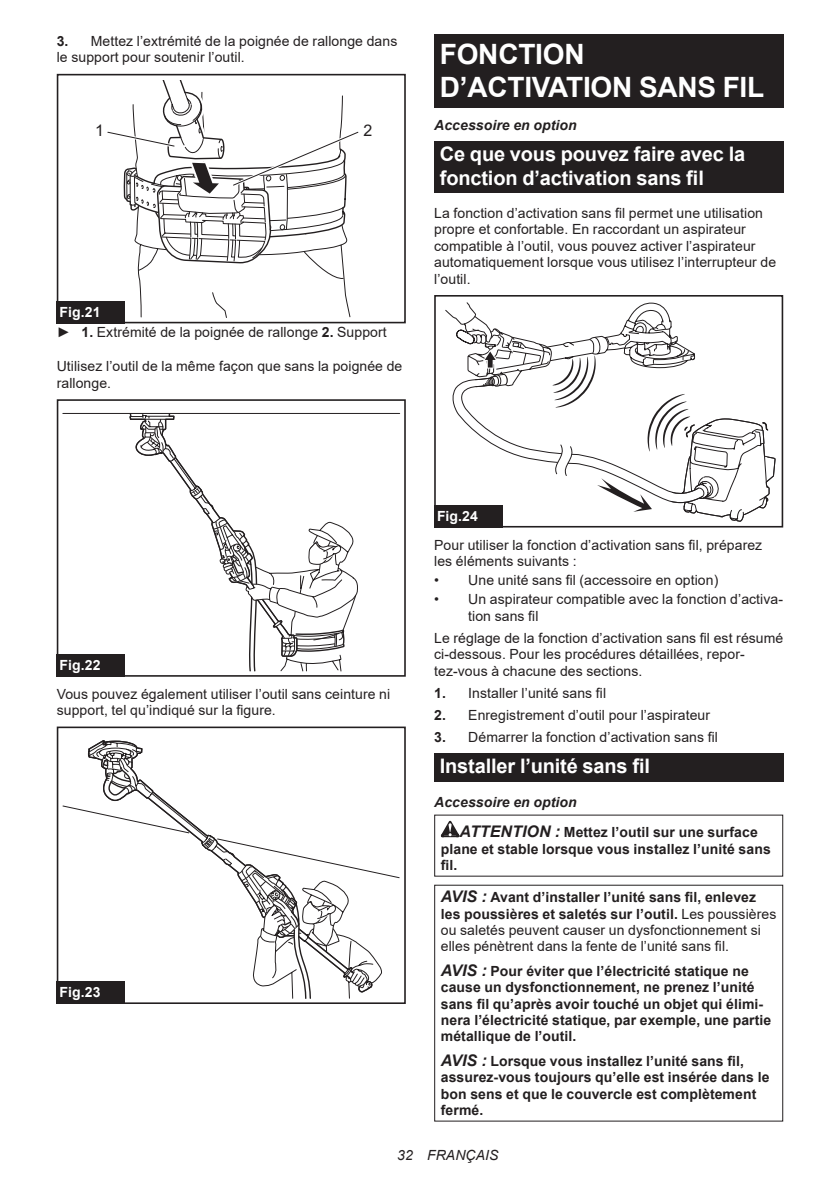
<style>
.page{position:relative;width:840px;height:1191px;background:#fff}
.page>*{position:absolute;margin:0;border:0;box-sizing:border-box;transform-origin:0 0}
.t1{font:700 28px/32.8px "Arial";letter-spacing:-.01em;color:#fff}
.t2{font:700 20px/23.4px "Arial";letter-spacing:-.01em;color:#fff}
.t3{font:16px "Arial";color:#231f20}
.t4{font:14px/16.4px "Arial";letter-spacing:.005em;color:#231f20}
.t5{font:700 14px/16.4px "Arial";letter-spacing:.005em;color:#231f20}
.t6{font:700 14px "Arial";letter-spacing:.005em;color:#fff}
.t7{font:italic 700 14px "Arial";letter-spacing:.005em;color:#231f20}
.t8{font:italic 14px "Arial";letter-spacing:.005em;color:#231f20}
.s1{font-weight:700}
.s2{font-weight:700;color:#fff}
.s3{font-style:italic}
.s4{font-style:italic;font-size:16px}
.s5{font-weight:700;font-style:italic;font-size:16px}
</style>
<div class="page">
<div style="left:57px;top:74px;width:348px;height:249px;border:2px solid #231f20"></div>
<svg style="left:104px;top:74px;width:257px;height:249px"></svg>
<div style="left:57px;top:301px;width:68px;height:22px;background:#231f20"></div>
<hr style="left:63px;top:413px;width:336px;height:1px;background:#231f20">
<svg style="left:129px;top:414px;width:229px;height:258px"></svg>
<div style="left:57px;top:648px;width:73px;height:28px;background:#fff"></div>
<div style="left:57px;top:399px;width:348px;height:277px;border:2px solid #231f20"></div>
<div style="left:57px;top:654px;width:68px;height:22px;background:#231f20"></div>
<svg style="left:62px;top:740px;width:338px;height:259px"></svg>
<div style="left:57px;top:975px;width:73px;height:29px;background:#fff"></div>
<div style="left:57px;top:726px;width:348px;height:278px;border:2px solid #231f20"></div>
<div style="left:57px;top:981px;width:68px;height:23px;background:#231f20"></div>
<div style="left:434px;top:34px;width:348px;height:74px;background:#231f20"></div>
<div style="left:434px;top:141px;width:348px;height:52px;background:#231f20"></div>
<svg style="left:445px;top:302px;width:330px;height:220px"></svg>
<div style="left:434px;top:499px;width:73px;height:28px;background:#fff"></div>
<div style="left:434px;top:295px;width:348px;height:232px;border:2px solid #231f20"></div>
<div style="left:434px;top:505px;width:68px;height:22px;background:#231f20"></div>
<div style="left:434px;top:753px;width:348px;height:28px;background:#231f20"></div>
<svg style="left:440px;top:821px;width:19px;height:16px"></svg>
<p class="t4" style="left:57px;top:33px;width:342px"><span class="s1">3.</span> Mettez l’extrémité de la poignée de rallonge dans le support pour soutenir l’outil.</p>
<p class="t3" style="left:95px;top:120px;width:10px">1</p>
<p class="t3" style="left:363px;top:120px;width:10px">2</p>
<p class="t4" style="left:57px;top:301px;width:331px;line-height:20.2px"><span class="s2">Fig.21<br></span>► <span class="s1">1.</span> Extrémité de la poignée de rallonge <span class="s1">2.</span> Support</p>
<p class="t4" style="left:57px;top:358px;width:347px">Utilisez l’outil de la même façon que sans la poignée de rallonge.</p>
<h1 class="t1" style="left:439px;top:38px;width:326px">FONCTION<br>D’ACTIVATION SANS FIL</h1>
<p class="t7" style="left:434px;top:116px;width:144px">Accessoire en option</p>
<h2 class="t2" style="left:439px;top:143px;width:307px">Ce que vous pouvez faire avec la fonction d’activation sans fil</h2>
<p class="t4" style="left:434px;top:205px;width:343px">La fonction d’activation sans fil permet une utilisation propre et confortable. En raccordant un aspirateur compatible à l’outil, vous pouvez activer l’aspirateur automatiquement lorsque vous utilisez l’interrupteur de l’outil.</p>
<p class="t6" style="left:60px;top:655px;width:42px">Fig.22</p>
<p class="t4" style="left:57px;top:685px;width:335px">Vous pouvez également utiliser l’outil sans ceinture ni support, tel qu’indiqué sur la figure.</p>
<p class="t6" style="left:60px;top:982px;width:42px">Fig.23</p>
<p class="t6" style="left:437px;top:506px;width:42px">Fig.24</p>
<p class="t4" style="left:434px;top:536px;width:329px">Pour utiliser la fonction d’activation sans fil, préparez les éléments suivants :</p>
<p class="t4" style="left:434px;top:572px;width:285px">• Une unité sans fil (accessoire en option)</p>
<p class="t4" style="left:468px;top:591px;width:316px;text-indent:-34px">• Un aspirateur compatible avec la fonction d’activa&shy;tion sans fil</p>
<p class="t4" style="left:434px;top:629px;width:350px">Le réglage de la fonction d’activation sans fil est résumé ci-dessous. Pour les procédures détaillées, repor&shy;tez-vous à chacune des sections.</p>
<p class="t4" style="left:434px;top:684px;width:173px"><span class="s1">1.</span> Installer l’unité sans fil</p>
<p class="t4" style="left:434px;top:706px;width:277px"><span class="s1">2.</span> Enregistrement d’outil pour l’aspirateur</p>
<p class="t4" style="left:434px;top:728px;width:285px"><span class="s1">3.</span> Démarrer la fonction d’activation sans fil</p>
<h2 class="t2" style="left:439px;top:754px;width:211px">Installer l’unité sans fil</h2>
<p class="t5" style="left:459px;top:786px;width:299px;line-height:30.6px;text-indent:-25px"><span class="s3">Accessoire en option<br></span><span class="s4">ATTENTION :</span> Mettez l’outil sur une surface</p>
<p class="t5" style="left:440px;top:840px;width:331px">plane et stable lorsque vous installez l’unité sans fil.</p>
<p class="t4" style="left:440px;top:889px;width:337px"><span class="s5">AVIS :</span> <span class="s1">Avant d’installer l’unité sans fil, enlevez les poussières et saletés sur l’outil.</span> Les poussières ou saletés peuvent causer un dysfonctionnement si elles pénètrent dans la fente de l’unité sans fil.</p>
<p class="t5" style="left:440px;top:963px;width:332px"><span class="s4">AVIS :</span> Pour éviter que l’électricité statique ne cause un dysfonctionnement, ne prenez l’unité sans fil qu’après avoir touché un objet qui élimi&shy;nera l’électricité statique, par exemple, une partie métallique de l’outil.</p>
<p class="t5" style="left:440px;top:1052px;width:330px"><span class="s4">AVIS :</span> Lorsque vous installez l’unité sans fil, assurez-vous toujours qu’elle est insérée dans le bon sens et que le couvercle est complètement fermé.</p>
<p class="t8" style="left:397px;top:1146px;width:103px">32 FRANÇAIS</p>
</div>
